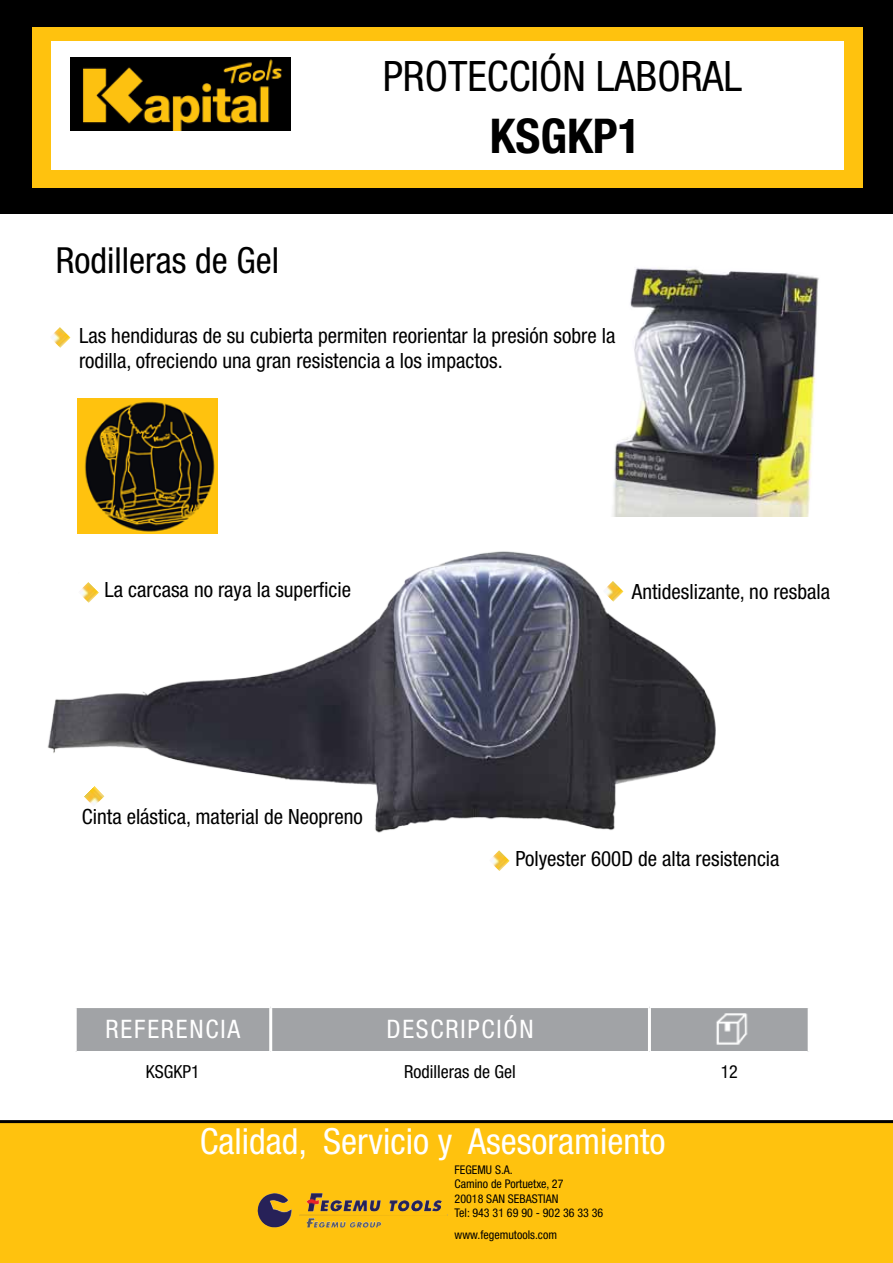
<style>
.page{position:relative;width:893px;height:1263px;background:#fff}
.page>*{position:absolute;margin:0;border:0;box-sizing:border-box;transform-origin:0 0}
.t1{font:700 condensed 48px "Helvetica Neue LT Std";color:#000}
.t2{font:condensed 42px "Helvetica Neue LT Std";color:#000}
.t3{font:condensed 36px "Helvetica Neue LT Std";color:#fff}
.t4{font:condensed 36px "Helvetica Neue LT Std";color:#000}
.t5{font:condensed 25.5px "Helvetica Neue LT Std";letter-spacing:.07em;color:#fff}
.t6{font:condensed 21px/25.2px "Helvetica Neue LT Std";color:#000}
.t7{font:condensed 18px "Helvetica Neue LT Std";color:#000}
.t8{font:condensed 12px/14.4px "Helvetica Neue LT Std";color:#000}
</style>
<div class="page">
<div style="left:0;top:0;width:893px;height:213px;background:#000"></div>
<div style="left:32px;top:27px;width:831px;height:161px;background:#ffc20e"></div>
<div style="left:52px;top:41px;width:792px;height:128px;background:#fff"></div>
<div style="left:0;top:1123px;width:893px;height:140px;background:#ffc20e"></div>
<img style="left:257px;top:1193px;width:185px;height:35px">
<img style="left:71px;top:57px;width:219px;height:74px">
<hr style="left:0;top:1120px;width:893px;height:3px;background:#000">
<div style="left:77px;top:1008px;width:731px;height:43px;background:#a1a3a6"></div>
<hr style="left:269px;top:1008px;width:3px;height:43px;background:#fff">
<hr style="left:648px;top:1008px;width:3px;height:43px;background:#fff">
<img style="left:710px;top:1013px;width:45px;height:33px">
<img style="left:47px;top:517px;width:669px;height:316px">
<img style="left:77px;top:398px;width:140px;height:135px">
<img style="left:612px;top:267px;width:207px;height:250px">
<img style="left:52px;top:327px;width:18px;height:21px">
<img style="left:84px;top:786px;width:20px;height:21px">
<img style="left:603px;top:581px;width:20px;height:21px">
<img style="left:491px;top:850px;width:19px;height:21px">
<img style="left:78px;top:582px;width:21px;height:21px">
<h2 class="t2" style="left:383px;top:52px;width:361px">PROTECCIÓN LABORAL</h2>
<h3 class="t4" style="left:56px;top:239px;width:225px">Rodilleras de Gel</h3>
<h1 class="t1" style="left:490px;top:106px;width:153px">KSGKP1</h1>
<p class="t6" style="left:79px;top:322px;width:538px">Las hendiduras de su cubierta permiten reorientar la presión sobre la rodilla, ofreciendo una gran resistencia a los impactos.</p>
<p class="t6" style="left:105px;top:577px;width:248px">La carcasa no raya la superficie</p>
<p class="t6" style="left:82px;top:804px;width:282px">Cinta elástica, material de Neopreno</p>
<p class="t6" style="left:632px;top:579px;width:200px">Antideslizante, no resbala</p>
<p class="t6" style="left:515px;top:845px;width:266px">Polyester 600D de alta resistencia</p>
<p class="t5" style="left:106px;top:1014px;width:136px">REFERENCIA</p>
<p class="t5" style="left:386px;top:1014px;width:149px">DESCRIPCIÓN</p>
<p class="t7" style="left:146px;top:1061px;width:55px">KSGKP1</p>
<p class="t7" style="left:404px;top:1061px;width:113px">Rodilleras de Gel</p>
<p class="t7" style="left:721px;top:1061px;width:19px">12</p>
<h3 class="t3" style="left:200px;top:1120px;width:467px">Calidad, Servicio y Asesoramiento</h3>
<p class="t8" style="left:455px;top:1162px;width:150px">FEGEMU S.A.<br>Camino de Portuetxe, 27<br>20018 SAN SEBASTIAN<br>Tel: 943 31 69 90 - 902 36 33 36</p>
<p class="t8" style="left:455px;top:1227px;width:104px">www.fegemutools.com</p>
</div>
